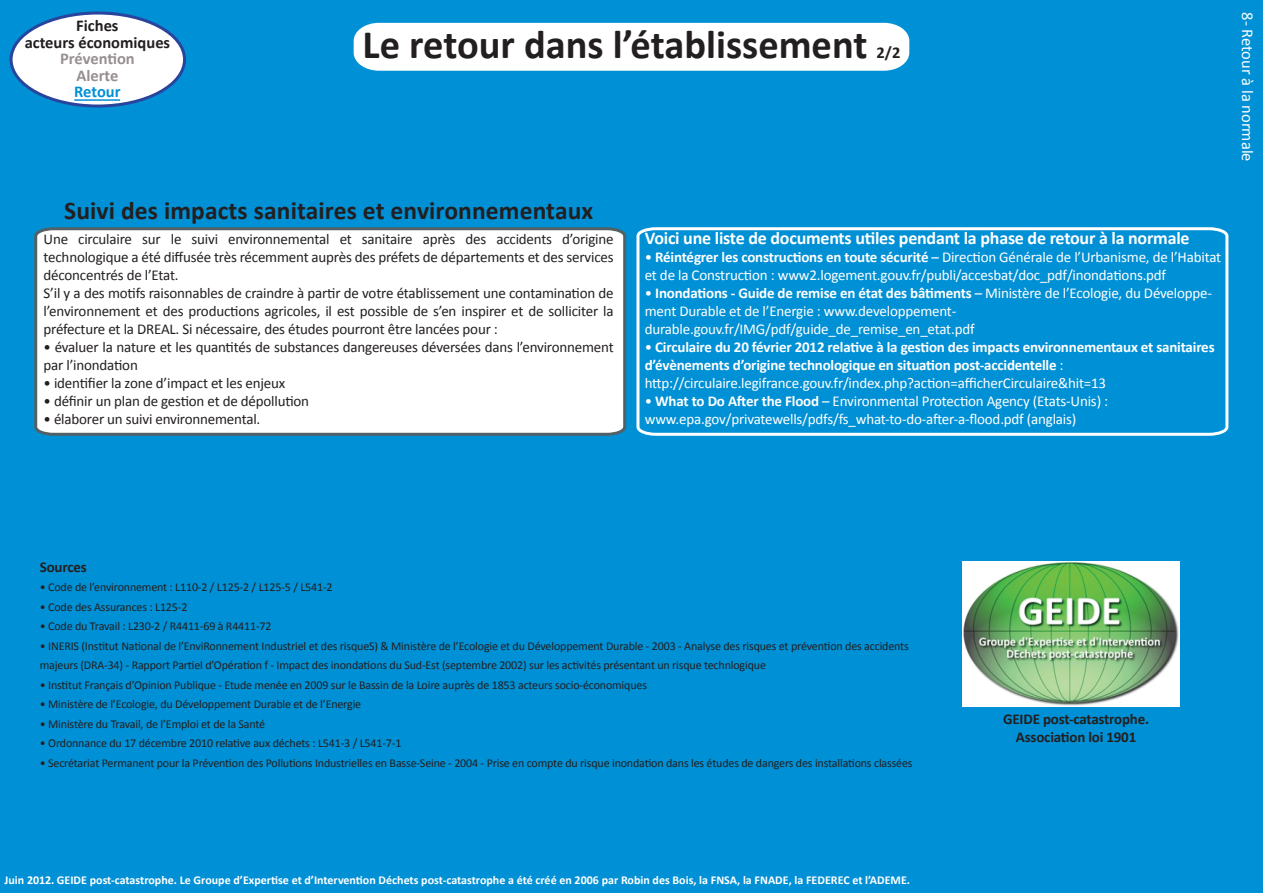
<style>
.page{position:relative;width:1263px;height:893px;background:#0090d5}
.page>*{position:absolute;margin:0;border:0;box-sizing:border-box;transform-origin:0 0}
.t1{font:700 40.5px "Calibri";color:#231f20}
.t2{font:700 25.5px "Calibri";letter-spacing:.005em;color:#231f20}
.t3{font:700 18px "Calibri";letter-spacing:-.015em;color:#fff}
.t4{font:700 16.5px/16.5px "Calibri";color:#231f20;text-align:center}
.t5{font:16.5px "Calibri";color:#fff}
.t6{font:15px/18px "Calibri";letter-spacing:-.015em;color:#231f20}
.t7{font:15px/18px "Calibri";letter-spacing:-.015em;color:#fff}
.t8{font:700 15px/18px "Calibri";letter-spacing:-.015em;color:#fff}
.t9{font:700 15px/18px "Calibri";letter-spacing:-.015em;color:#231f20;text-align:center}
.t10{font:12px/19.5px "Calibri";letter-spacing:-.015em;color:#231f20}
.t11{font:700 12px "Calibri";color:#fff}
.s1{color:#978f91}
.s2{color:#0090d5}
.s3{font-weight:700}
.s4{font-weight:400}
</style>
<div class="page">
<div style="left:354px;top:23px;width:555px;height:48px;background:#fff"></div>
<div style="left:11px;top:13px;width:174px;height:93px;background:#fff;border-radius:50%"></div>
<div style="left:10px;top:12px;width:176px;height:96px;border:3px solid #28449c;border-radius:50%"></div>
<div style="left:34px;top:227px;width:593px;height:209px;background:#fff"></div>
<svg style="left:636px;top:227px;width:593px;height:209px"></svg>
<img style="left:962px;top:562px;width:217px;height:144px">
<hr style="left:74px;top:99px;width:46px;height:2px;background:#0090d5">
<p class="t4" style="left:25px;top:17px;width:147px">Fiches<br>acteurs économiques<br><span class="s1">Prévention<br>Alerte<br></span><span class="s2">Retour</span></p>
<p class="t1" style="left:363px;top:19px;width:506px">Le retour dans l’établissement</p>
<p class="t4" style="left:876px;top:45px;width:25px">2/2</p>
<p class="t2" style="left:64px;top:194px;width:531px">Suivi des impacts sanitaires et environnementaux</p>
<p class="t6" style="left:44px;top:230px;width:572px">Une circulaire sur le suivi environnemental et sanitaire après des accidents d’origine technologique a été diffusée très récemment auprès des préfets de départements et des services déconcentrés de l’Etat.<br>S’il y a des motifs raisonnables de craindre à partir de votre établissement une contamination de l’environnement et des productions agricoles, il est possible de s’en inspirer et de solliciter la préfecture et la DREAL. Si nécessaire, des études pourront être lancées pour :</p>
<p class="t6" style="left:44px;top:338px;width:572px">• évaluer la nature et les quantités de substances dangereuses déversées dans l’environnement par l’inondation</p>
<p class="t6" style="left:44px;top:374px;width:243px">• identifier la zone d’impact et les enjeux</p>
<p class="t6" style="left:44px;top:392px;width:267px">• définir un plan de gestion et de dépollution</p>
<p class="t6" style="left:44px;top:410px;width:218px">• élaborer un suivi environnemental.</p>
<p class="t3" style="left:645px;top:226px;width:546px">Voici une liste de documents utiles pendant la phase de retour à la normale</p>
<p class="t7" style="left:645px;top:248px;width:578px">• <span class="s3">Réintégrer les constructions en toute sécurité</span> – Direction Générale de l’Urbanisme, de l’Habitat et de la Construction : www2.logement.gouv.fr/publi/accesbat/doc_pdf/inondations.pdf</p>
<p class="t7" style="left:645px;top:284px;width:569px">• <span class="s3">Inondations - Guide de remise en état des bâtiments</span> – Ministère de l’Ecologie, du Développe&shy;ment Durable et de l’Energie : www.developpement&shy;durable.gouv.fr/IMG/pdf/guide_de_remise_en_etat.pdf</p>
<p class="t8" style="left:645px;top:338px;width:571px"><span class="s4">•</span> Circulaire du 20 février 2012 relative à la gestion des impacts environnementaux et sanitaires d’évènements d’origine technologique en situation post-accidentelle <span class="s4">: http://circulaire.legifrance.gouv.fr/index.php?action=afficherCirculaire&amp;hit=13</span></p>
<p class="t7" style="left:645px;top:392px;width:465px">• <span class="s3">What to Do After the Flood</span> – Environmental Protection Agency (Etats-Unis) : www.epa.gov/privatewells/pdfs/fs_what-to-do-after-a-flood.pdf (anglais)</p>
<p class="t5" style="left:1258px;top:12px;width:151px;rotate:90deg">8- Retour à la normale</p>
<p class="t9" style="left:40px;top:558px;width:48px">Sources</p>
<p class="t10" style="left:40px;top:578px;width:294px">• Code de l’environnement : L110-2 / L125-2 / L125-5 / L541-2</p>
<p class="t10" style="left:40px;top:597px;width:149px">• Code des Assurances : L125-2</p>
<p class="t10" style="left:40px;top:617px;width:233px">• Code du Travail : L230-2 / R4411-69 à R4411-72</p>
<p class="t10" style="left:40px;top:636px;width:870px">• INERIS (Institut National de l’EnviRonnement Industriel et des risqueS) &amp; Ministère de l’Ecologie et du Développement Durable - 2003 - Analyse des risques et prévention des accidents majeurs (DRA-34) - Rapport Partiel d’Opération f - Impact des inondations du Sud-Est (septembre 2002) sur les activités présentant un risque technlogique</p>
<p class="t10" style="left:40px;top:675px;width:609px">• Institut Français d’Opinion Publique - Etude menée en 2009 sur le Bassin de la Loire auprès de 1853 acteurs socio-économiques</p>
<p class="t10" style="left:40px;top:695px;width:323px">• Ministère de l’Ecologie, du Développement Durable et de l’Energie</p>
<p class="t10" style="left:40px;top:714px;width:227px">• Ministère du Travail, de l’Emploi et de la Santé</p>
<p class="t10" style="left:40px;top:734px;width:363px">• Ordonnance du 17 décembre 2010 relative aux déchets : L541-3 / L541-7-1</p>
<p class="t10" style="left:40px;top:753px;width:874px">• Secrétariat Permanent pour la Prévention des Pollutions Industrielles en Basse-Seine - 2004 - Prise en compte du risque inondation dans les études de dangers des installations classées</p>
<p class="t11" style="left:4px;top:872px;width:907px">Juin 2012. GEIDE post-catastrophe. Le Groupe d’Expertise et d’Intervention Déchets post-catastrophe a été créé en 2006 par Robin des Bois, la FNSA, la FNADE, la FEDEREC et l’ADEME.</p>
<p class="t9" style="left:1003px;top:710px;width:147px">GEIDE post-catastrophe.<br>Association loi 1901</p>
</div>
